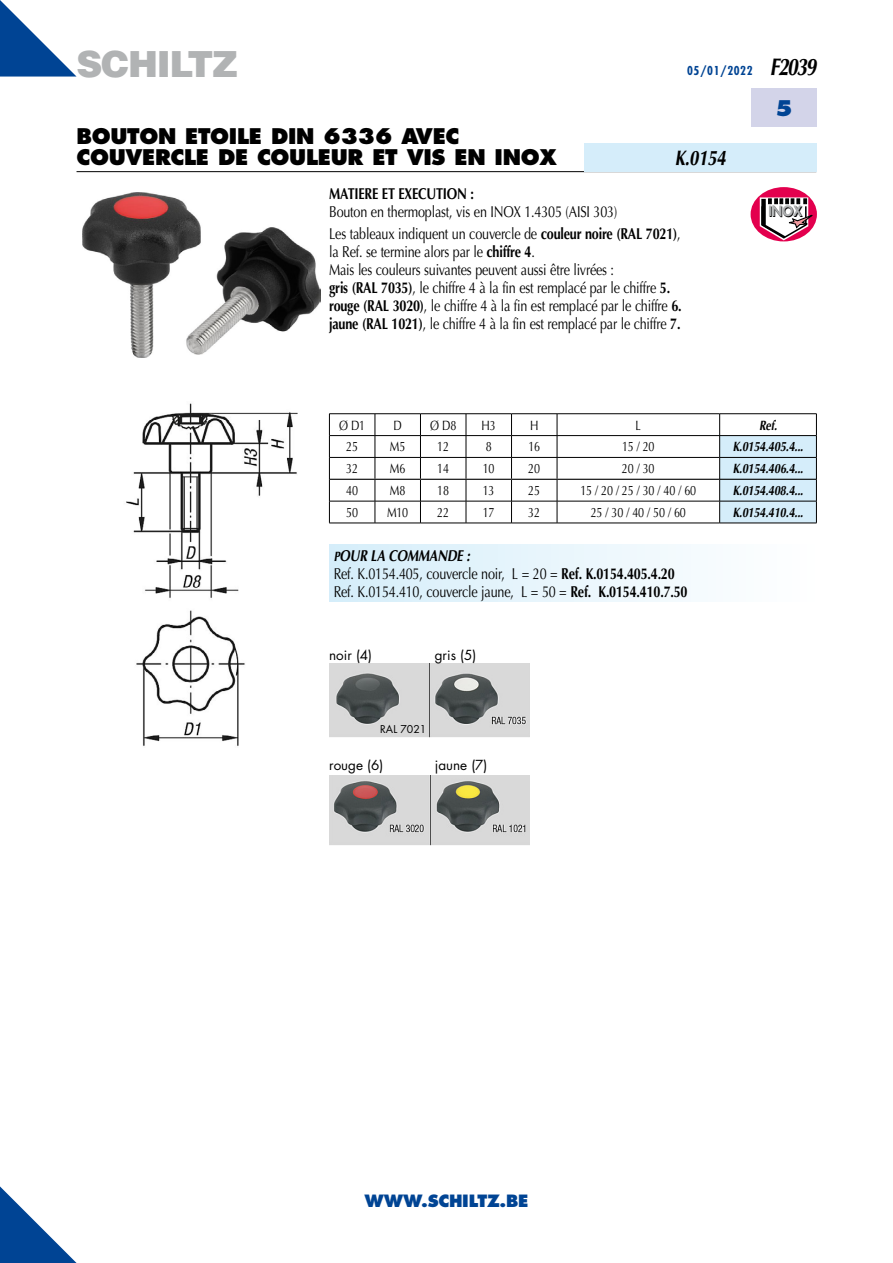
<style>
.page{position:relative;width:893px;height:1263px;background:#fff}
.page>*{position:absolute;margin:0;border:0;box-sizing:border-box;transform-origin:0 0}
.t1{font:900 36px "Helvetica";letter-spacing:-.035em;color:#b1b3b4}
.t2{font:800 21px/21px "Futura";letter-spacing:-.015em;color:#000}
.t3{font:italic 700 21px "Optima";color:#000;scale:.8 1}
.t4{font:800 21px "Futura";color:#004494}
.t5{font:800 16.5px "Futura";letter-spacing:-.015em;color:#004494}
.t6{font:15.75px/18px "Optima";letter-spacing:-.015em;color:#000;scale:.8 1}
.t7{font:700 15.75px "Optima";letter-spacing:-.015em;color:#000;scale:.8 1}
.t8{font:800 13.95px "Futura";color:#000}
.t9{font:13.5px "Optima";letter-spacing:-.015em;color:#000;scale:.8 1}
.t10{font:italic 700 13.5px "Optima";letter-spacing:-.015em;color:#000;scale:.8 1}
.t11{font:13.5px "Futura";color:#000}
.t12{font:700 condensed 12px "Futura";letter-spacing:.05em;color:#004494}
.t13{font:10.5px "Futura";color:#000}
.s1{font-family:"Optima";font-style:italic;font-stretch:normal;font-size:24px;color:#000}
.s2{font-weight:700}
.s3{font-weight:700;font-style:italic;font-size:13.5px}
.s4{font-weight:700;font-style:italic}
</style>
<div class="page">
<svg style="left:0;top:1186px;width:77px;height:77px"></svg>
<div style="left:751px;top:89px;width:65px;height:38px;background:#d3d4e9"></div>
<svg style="left:0;top:0;width:77px;height:77px"></svg>
<hr style="left:77px;top:171px;width:739px;height:1px;background:#000">
<div style="left:584px;top:143px;width:232px;height:28px;background:#d5edfa"></div>
<div style="left:329px;top:545px;width:487px;height:56px;background:linear-gradient(to right,#d5edfa,#fff)"></div>
<hr style="left:329px;top:413px;width:46px;height:1px;background:#000">
<hr style="left:375px;top:413px;width:45px;height:1px;background:#000">
<hr style="left:420px;top:413px;width:46px;height:1px;background:#000">
<hr style="left:466px;top:413px;width:45px;height:1px;background:#000">
<hr style="left:511px;top:413px;width:46px;height:1px;background:#000">
<hr style="left:557px;top:413px;width:163px;height:1px;background:#000">
<hr style="left:720px;top:413px;width:97px;height:1px;background:#000">
<hr style="left:557px;top:435px;width:163px;height:1px;background:#000">
<hr style="left:557px;top:457px;width:162px;height:1px;background:#000">
<hr style="left:557px;top:501px;width:162px;height:1px;background:#000">
<svg style="left:329px;top:414px;width:229px;height:109px"></svg>
<hr style="left:329px;top:523px;width:46px;height:1px;background:#000">
<hr style="left:375px;top:523px;width:45px;height:1px;background:#000">
<hr style="left:420px;top:523px;width:46px;height:1px;background:#000">
<hr style="left:466px;top:523px;width:45px;height:1px;background:#000">
<hr style="left:511px;top:523px;width:46px;height:1px;background:#000">
<hr style="left:557px;top:523px;width:162px;height:1px;background:#000">
<svg style="left:719px;top:414px;width:98px;height:109px"></svg>
<hr style="left:719px;top:523px;width:98px;height:1px;background:#000">
<hr style="left:330px;top:479px;width:45px;height:1px;background:#000">
<hr style="left:375px;top:479px;width:45px;height:1px;background:#000">
<hr style="left:420px;top:479px;width:46px;height:1px;background:#000">
<hr style="left:466px;top:479px;width:45px;height:1px;background:#000">
<hr style="left:511px;top:479px;width:46px;height:1px;background:#000">
<hr style="left:557px;top:479px;width:162px;height:1px;background:#000">
<hr style="left:720px;top:479px;width:96px;height:1px;background:#000">
<img style="left:83px;top:192px;width:237px;height:166px">
<img style="left:126px;top:403px;width:172px;height:343px">
<div style="left:751px;top:187px;width:66px;height:54px;background:#e3004e;border-radius:50%"></div>
<svg style="left:760px;top:197px;width:57px;height:43px"></svg>
<img style="left:329px;top:663px;width:201px;height:75px">
<img style="left:329px;top:775px;width:201px;height:71px">
<h1 class="t1" style="left:77px;top:40px;width:163px">SCHILTZ</h1>
<p class="t12" style="left:687px;top:63px;width:131px">05/01/2022 <span class="s1">F2039</span></p>
<h2 class="t4" style="left:775px;top:95px;width:19px">5</h2>
<h2 class="t2" style="left:77px;top:125px;width:482px">BOUTON ETOILE DIN 6336 AVEC<br>COUVERCLE DE COULEUR ET VIS EN INOX</h2>
<p class="t7" style="left:329px;top:184px;width:183px">MATIERE ET EXECUTION :</p>
<p class="t6" style="left:329px;top:200px;width:441px;line-height:22.2px">Bouton en thermoplast, vis en INOX 1.4305 (AISI 303)<br>Les tableaux indiquent un couvercle de <span class="s2">couleur noire (RAL 7021)</span>,</p>
<p class="t6" style="left:329px;top:243px;width:442px">la Ref. se termine alors par le <span class="s2">chiffre 4</span>.<br>Mais les couleurs suivantes peuvent aussi être livrées :<br><span class="s2">gris (RAL 7035)</span>, le chiffre 4 à la fin est remplacé par le chiffre <span class="s2">5. rouge (RAL 3020)</span>, le chiffre 4 à la fin est remplacé par le chiffre <span class="s2">6. jaune (RAL 1021)</span>, le chiffre 4 à la fin est remplacé par le chiffre <span class="s2">7.</span></p>
<h2 class="t3" style="left:675px;top:145px;width:65px">K.0154</h2>
<p class="t8" style="left:769px;top:202px;width:35px">INOX</p>
<p class="t9" style="left:339px;top:417px;width:34px">Ø D1</p>
<p class="t9" style="left:393px;top:417px;width:12px">D</p>
<p class="t9" style="left:430px;top:417px;width:34px">Ø D8</p>
<p class="t9" style="left:482px;top:417px;width:19px">H3</p>
<p class="t9" style="left:530px;top:417px;width:12px">H</p>
<p class="t9" style="left:636px;top:417px;width:8px">L</p>
<p class="t10" style="left:759px;top:417px;width:24px">Ref.</p>
<p class="t9" style="left:346px;top:439px;width:16px">25</p>
<p class="t9" style="left:390px;top:439px;width:21px">M5</p>
<p class="t9" style="left:437px;top:439px;width:16px">12</p>
<p class="t9" style="left:486px;top:439px;width:9px">8</p>
<p class="t9" style="left:528px;top:439px;width:16px">16</p>
<p class="t9" style="left:622px;top:439px;width:42px">15 / 20</p>
<p class="t10" style="left:733px;top:439px;width:89px">K.0154.405.4...</p>
<p class="t9" style="left:346px;top:461px;width:16px">32</p>
<p class="t9" style="left:390px;top:461px;width:21px">M6</p>
<p class="t9" style="left:437px;top:461px;width:16px">14</p>
<p class="t9" style="left:483px;top:461px;width:16px">10</p>
<p class="t9" style="left:528px;top:461px;width:16px">20</p>
<p class="t9" style="left:622px;top:461px;width:42px">20 / 30</p>
<p class="t10" style="left:733px;top:461px;width:89px">K.0154.406.4...</p>
<p class="t9" style="left:346px;top:483px;width:16px">40</p>
<p class="t9" style="left:390px;top:483px;width:21px">M8</p>
<p class="t9" style="left:437px;top:483px;width:16px">18</p>
<p class="t9" style="left:483px;top:483px;width:16px">13</p>
<p class="t9" style="left:528px;top:483px;width:16px">25</p>
<p class="t9" style="left:580px;top:483px;width:146px">15 / 20 / 25 / 30 / 40 / 60</p>
<p class="t10" style="left:733px;top:483px;width:89px">K.0154.408.4...</p>
<p class="t9" style="left:346px;top:504px;width:16px">50</p>
<p class="t9" style="left:387px;top:504px;width:28px">M10</p>
<p class="t9" style="left:437px;top:504px;width:16px">22</p>
<p class="t9" style="left:483px;top:504px;width:16px">17</p>
<p class="t9" style="left:528px;top:504px;width:16px">32</p>
<p class="t9" style="left:591px;top:504px;width:120px">25 / 30 / 40 / 50 / 60</p>
<p class="t10" style="left:733px;top:504px;width:89px">K.0154.410.4...</p>
<p class="t6" style="left:334px;top:547px;width:444px"><span class="s3">P</span><span class="s4">OUR LA COMMANDE :<br></span>Ref. K.0154.405, couvercle noir, L = 20 = <span class="s2">Ref. K.0154.405.4.20<br></span>Ref. K.0154.410, couvercle jaune, L = 50 = <span class="s2">Ref. K.0154.410.7.50</span></p>
<p class="t11" style="left:329px;top:646px;width:44px">noir (4)</p>
<p class="t11" style="left:435px;top:646px;width:43px">gris (5)</p>
<p class="t13" style="left:380px;top:722px;width:48px">RAL 7021</p>
<p class="t11" style="left:329px;top:757px;width:56px">rouge (6)</p>
<p class="t11" style="left:435px;top:757px;width:54px">jaune (7)</p>
<p class="t5" style="left:365px;top:1190px;width:165px">WWW.SCHILTZ.BE</p>
</div>
